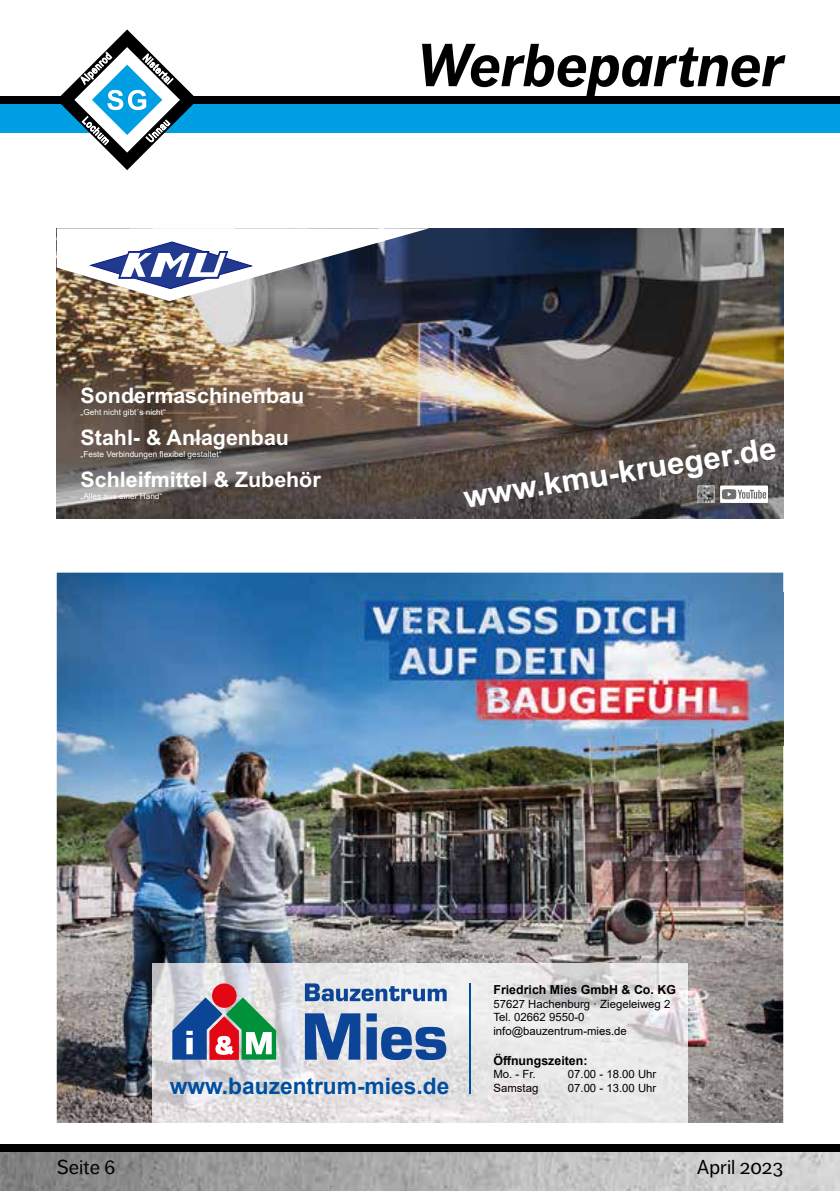
<style>
.page{position:relative;width:840px;height:1191px;background:#fff}
.page>*{position:absolute;margin:0;border:0;box-sizing:border-box;transform-origin:0 0}
.t1{font:italic 700 60px "Dagny Pro";color:#000}
.t2{font:700 30.8px "Arial";color:#fff}
.t3{font:700 22.8px "Arial";color:#004f9f}
.t4{font:700 21.4px "Arial";color:#fff}
.t5{font:20px "Dagny Pro";color:#000}
.t6{font:700 12.4px "Arial";color:#000}
.t7{font:11.4px/13.6px "Arial";color:#000}
.t8{font:8.2px "Arial";color:#fff}
</style>
<div class="page">
<div style="left:0;top:96px;width:839px;height:8px;background:#000"></div>
<div style="left:0;top:1143px;width:839px;height:9px;background:#000"></div>
<div style="left:0;top:104px;width:839px;height:28px;background:#009fe3"></div>
<img style="left:0;top:1152px;width:839px;height:39px">
<svg style="left:57px;top:29px;width:140px;height:141px"></svg>
<img style="left:57px;top:572px;width:725px;height:551px">
<img style="left:153px;top:964px;width:533px;height:159px">
<svg style="left:305px;top:1013px;width:55px;height:46px;background:#446eab"></svg>
<svg style="left:366px;top:1013px;width:80px;height:47px;background:#7895be"></svg>
<svg style="left:305px;top:983px;width:141px;height:18px;background:#849ec4"></svg>
<div style="left:212px;top:983px;width:24px;height:24px;background:#e30613;border-radius:50%"></div>
<svg style="left:172px;top:997px;width:104px;height:62px;background:#7b868c"></svg>
<img style="left:333px;top:592px;width:449px;height:153px">
<hr style="left:468px;top:983px;width:2px;height:110px;background:#004f9f">
<img style="left:57px;top:228px;width:725px;height:290px">
<svg style="left:57px;top:228px;width:372px;height:73px"></svg>
<div style="left:719px;top:485px;width:48px;height:18px;background:#fff"></div>
<svg style="left:721px;top:489px;width:44px;height:10px"></svg>
<svg style="left:697px;top:485px;width:17px;height:18px"></svg>
<img style="left:698px;top:486px;width:16px;height:16px">
<h1 class="t1" style="left:416px;top:30px;width:368px">Werbepartner</h1>
<h3 class="t4" style="left:81px;top:380px;width:225px">Sondermaschinenbau</h3>
<p class="t8" style="left:81px;top:406px;width:87px">„Geht nicht gibt´s nicht“</p>
<h3 class="t4" style="left:81px;top:422px;width:210px">Stahl- &amp; Anlagenbau</h3>
<p class="t8" style="left:81px;top:448px;width:142px">„Feste Verbindungen flexibel gestaltet“</p>
<h3 class="t4" style="left:81px;top:465px;width:241px">Schleifmittel &amp; Zubehör</h3>
<p class="t8" style="left:81px;top:491px;width:83px">„Alles aus einer Hand“</p>
<h2 class="t2" style="left:460px;top:475px;width:317px;rotate:-9deg">www.kmu-krueger.de</h2>
<p class="t6" style="left:493px;top:981px;width:184px">Friedrich Mies GmbH &amp; Co. KG</p>
<p class="t7" style="left:493px;top:996px;width:178px">57627 Hachenburg · Ziegeleiweg 2<br>Tel. 02662 9550-0 info@bauzentrum-mies.de</p>
<p class="t6" style="left:493px;top:1051px;width:95px">Öffnungszeiten:</p>
<p class="t7" style="left:493px;top:1067px;width:44px">Mo. - Fr.</p>
<p class="t7" style="left:567px;top:1067px;width:90px">07.00 - 18.00 Uhr</p>
<h3 class="t3" style="left:170px;top:1069px;width:281px">www.bauzentrum-mies.de</h3>
<p class="t7" style="left:493px;top:1081px;width:46px">Samstag</p>
<p class="t7" style="left:567px;top:1081px;width:90px">07.00 - 13.00 Uhr</p>
<h3 class="t5" style="left:57px;top:1155px;width:60px">Seite 6</h3>
<h3 class="t5" style="left:696px;top:1155px;width:88px">April 2023</h3>
</div>
